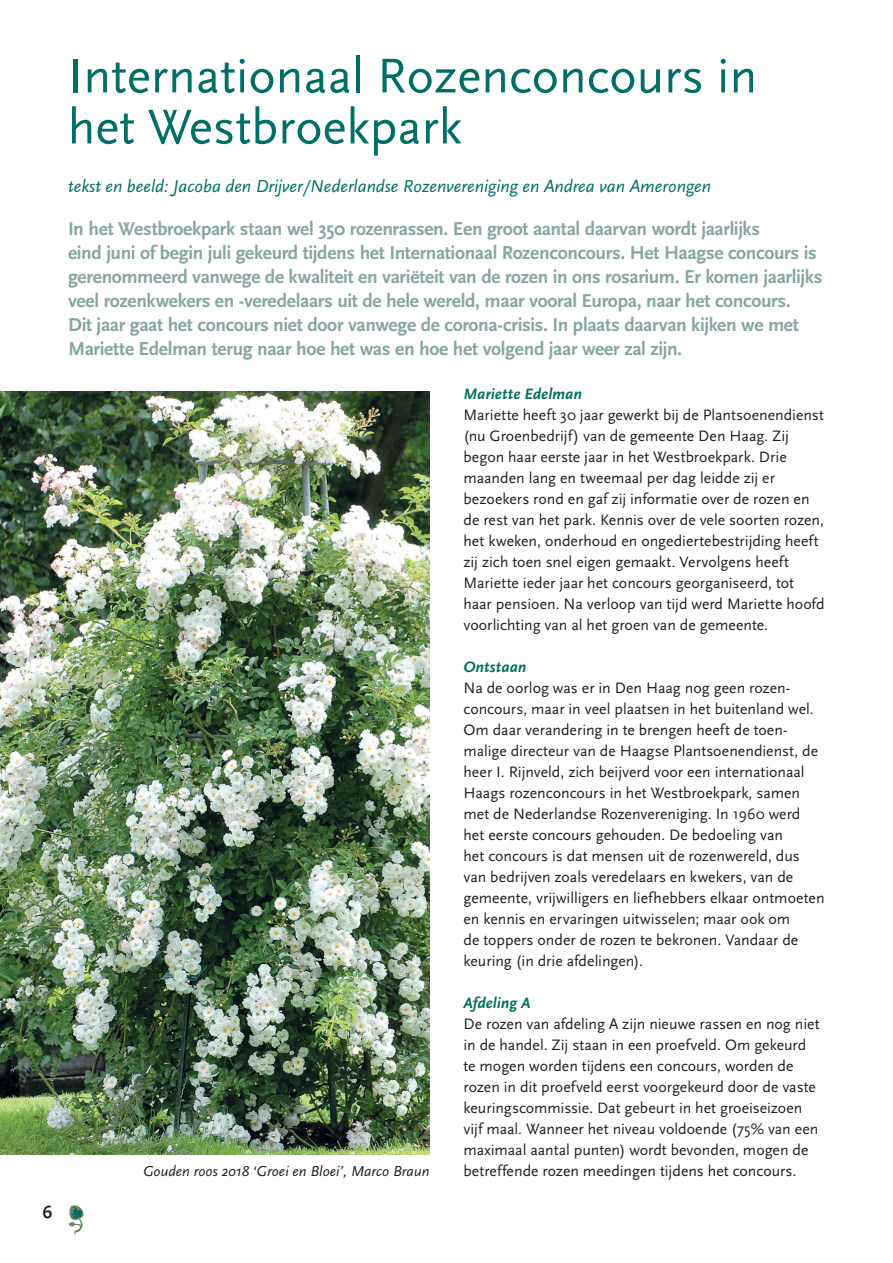
<style>
.page{position:relative;width:893px;height:1263px;background:#fff}
.page>*{position:absolute;margin:0;border:0;box-sizing:border-box;transform-origin:0 0}
.t1{font:51px/51px "Scala Sans";color:#016f66}
.t2{font:700 19.5px/24px "Scala Sans";letter-spacing:-.02em;color:#87a6a2}
.t3{font:italic 18px "Scala Sans";color:#016f66}
.t4{font:700 18px "Scala Sans";color:#231f20}
.t5{font:15.75px/21px "Scala Sans";color:#231f20}
.t6{font:italic 700 15.75px "Scala Sans";letter-spacing:.005em;color:#016f66}
.t7{font:italic 15px "Scala Sans";color:#231f20}
</style>
<div class="page">
<svg style="left:69px;top:1205px;width:15px;height:30px"></svg>
<img style="left:0;top:391px;width:429px;height:763px">
<p class="t4" style="left:43px;top:1202px;width:11px">6</p>
<h1 class="t1" style="left:68px;top:51px;width:691px">Internationaal Rozenconcours in het Westbroekpark</h1>
<p class="t3" style="left:68px;top:176px;width:644px">tekst en beeld: Jacoba den Drijver/Nederlandse Rozenvereniging en Andrea van Amerongen</p>
<p class="t2" style="left:68px;top:217px;width:756px">In het Westbroekpark staan wel 350 rozenrassen. Een groot aantal daarvan wordt jaarlijks<br>eind juni of begin juli gekeurd tijdens het Internationaal Rozenconcours. Het Haagse concours is gerenommeerd vanwege de kwaliteit en variëteit van de rozen in ons rosarium. Er komen jaarlijks veel rozenkwekers en -veredelaars uit de hele wereld, maar vooral Europa, naar het concours.<br>Dit jaar gaat het concours niet door vanwege de corona-crisis. In plaats daarvan kijken we met Mariette Edelman terug naar hoe het was en hoe het volgend jaar weer zal zijn.</p>
<p class="t6" style="left:463px;top:385px;width:120px">Mariette Edelman</p>
<p class="t5" style="left:463px;top:405px;width:363px">Mariette heeft 30 jaar gewerkt bij de Plantsoenendienst (nu Groenbedrijf) van de gemeente Den Haag. Zij begon haar eerste jaar in het Westbroekpark. Drie maanden lang en tweemaal per dag leidde zij er bezoekers rond en gaf zij informatie over de rozen en de rest van het park. Kennis over de vele soorten rozen, het kweken, onderhoud en ongediertebestrijding heeft zij zich toen snel eigen gemaakt. Vervolgens heeft Mariette ieder jaar het concours georganiseerd, tot haar pensioen. Na verloop van tijd werd Mariette hoofd voorlichting van al het groen van de gemeente.</p>
<p class="t6" style="left:463px;top:658px;width:64px">Ontstaan</p>
<p class="t5" style="left:463px;top:678px;width:363px">Na de oorlog was er in Den Haag nog geen rozen&shy;concours, maar in veel plaatsen in het buitenland wel.<br>Om daar verandering in te brengen heeft de toen&shy;malige directeur van de Haagse Plantsoenendienst, de heer I. Rijnveld, zich beijverd voor een internationaal Haags rozenconcours in het Westbroekpark, samen met de Nederlandse Rozenvereniging. In 1960 werd het eerste concours gehouden. De bedoeling van<br>het concours is dat mensen uit de rozenwereld, dus van bedrijven zoals veredelaars en kwekers, van de gemeente, vrijwilligers en liefhebbers elkaar ontmoeten en kennis en ervaringen uitwisselen; maar ook om<br>de toppers onder de rozen te bekronen. Vandaar de keuring (in drie afdelingen).</p>
<p class="t6" style="left:463px;top:994px;width:68px">Afdeling A</p>
<p class="t5" style="left:463px;top:1014px;width:358px">De rozen van afdeling A zijn nieuwe rassen en nog niet in de handel. Zij staan in een proefveld. Om gekeurd te mogen worden tijdens een concours, worden de rozen in dit proefveld eerst voorgekeurd door de vaste keuringscommissie. Dat gebeurt in het groeiseizoen vijf maal. Wanneer het niveau voldoende (75% van een maximaal aantal punten) wordt bevonden, mogen de</p>
<p class="t7" style="left:143px;top:1163px;width:288px">Gouden roos 2018 ‘Groei en Bloei’, Marco Braun</p>
<p class="t5" style="left:463px;top:1161px;width:335px">betreffende rozen meedingen tijdens het concours.</p>
</div>
